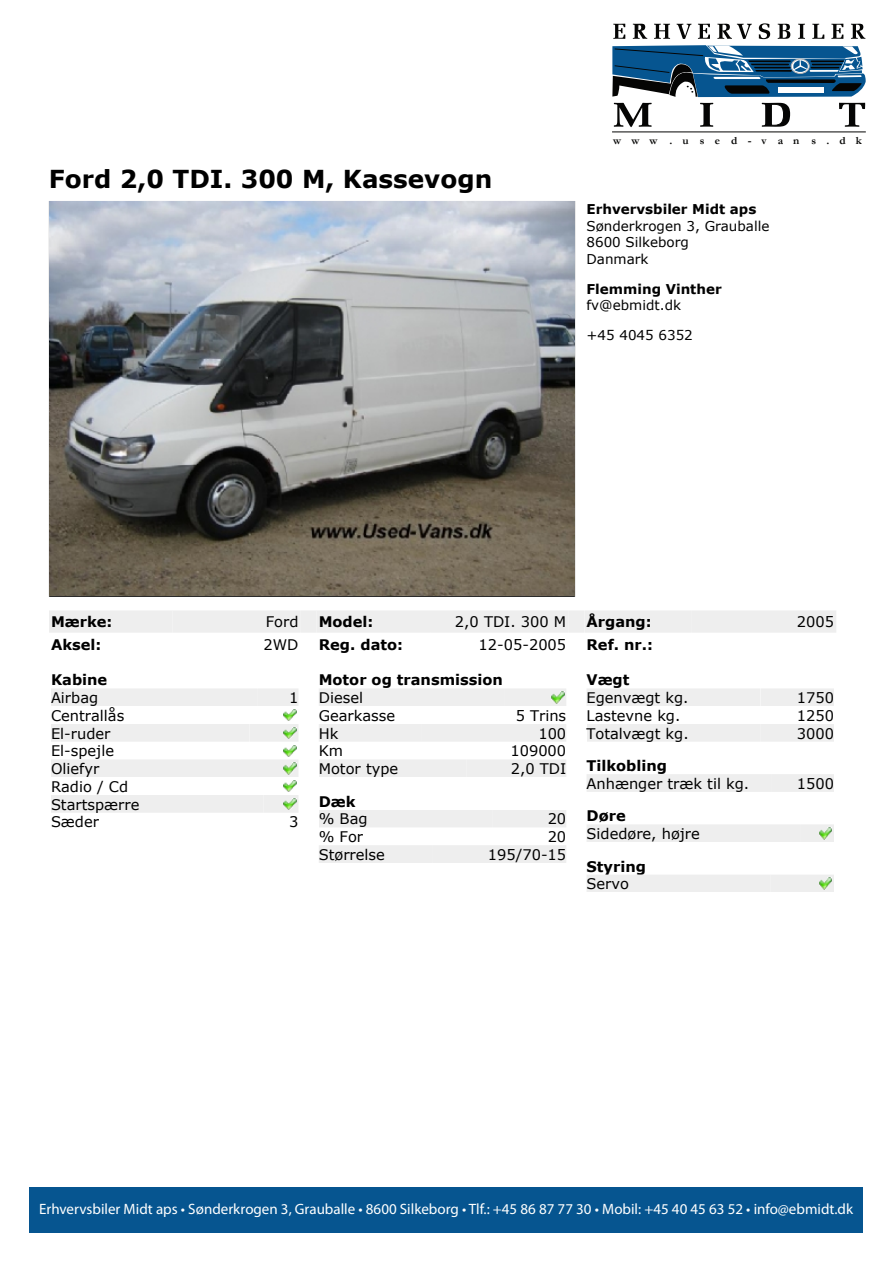
<style>
.page{position:relative;width:893px;height:1263px;background:#fff}
.page>*{position:absolute;margin:0;border:0;box-sizing:border-box;transform-origin:0 0}
.t1{font:700 24.75px "Verdana";color:#000}
.t2{font:15px "Myriad Pro";color:#fff}
.t3{font:14.7px/17.7px "Verdana";color:#000}
.t4{font:700 14.7px "Verdana";color:#000}
.t5{font:13.5px/16.4px "Verdana";color:#000}
.t6{font:700 13.5px "Verdana";color:#000}
.t7{font:700 11.1px "Garamond";letter-spacing:.9em;color:#050504}
</style>
<div class="page">
<svg style="left:613px;top:24px;width:12px;height:15px"></svg>
<svg style="left:633px;top:24px;width:14px;height:15px"></svg>
<svg style="left:654px;top:24px;width:16px;height:15px"></svg>
<svg style="left:677px;top:24px;width:14px;height:15px"></svg>
<svg style="left:698px;top:24px;width:12px;height:15px"></svg>
<svg style="left:759px;top:23px;width:11px;height:16px"></svg>
<svg style="left:798px;top:24px;width:7px;height:15px"></svg>
<svg style="left:812px;top:24px;width:12px;height:15px"></svg>
<svg style="left:831px;top:24px;width:12px;height:15px"></svg>
<svg style="left:851px;top:24px;width:14px;height:15px"></svg>
<svg style="left:614px;top:103px;width:38px;height:24px"></svg>
<svg style="left:700px;top:103px;width:13px;height:24px"></svg>
<svg style="left:762px;top:103px;width:28px;height:24px"></svg>
<svg style="left:839px;top:103px;width:26px;height:24px"></svg>
<svg style="left:612px;top:45px;width:254px;height:52px;background:#36678c"></svg>
<hr style="left:612px;top:131px;width:254px;height:1px;background:#050504">
<svg style="left:717px;top:24px;width:35px;height:15px"></svg>
<svg style="left:778px;top:24px;width:12px;height:15px"></svg>
<div style="left:29px;top:1187px;width:834px;height:46px;background:#065590"></div>
<div style="left:49px;top:610px;width:123px;height:23px;background:#eee"></div>
<div style="left:172px;top:610px;width:129px;height:23px;background:#eee"></div>
<div style="left:301px;top:610px;width:15px;height:23px;background:#eee"></div>
<div style="left:316px;top:610px;width:114px;height:23px;background:#eee"></div>
<div style="left:430px;top:610px;width:138px;height:23px;background:#eee"></div>
<div style="left:568px;top:610px;width:16px;height:23px;background:#eee"></div>
<svg style="left:49px;top:201px;width:527px;height:396px;background:#838382"></svg>
<div style="left:584px;top:610px;width:107px;height:23px;background:#eee"></div>
<div style="left:691px;top:610px;width:145px;height:23px;background:#eee"></div>
<div style="left:51px;top:688px;width:207px;height:18px;background:#eee"></div>
<div style="left:258px;top:688px;width:40px;height:18px;background:#eee"></div>
<svg style="left:284px;top:709px;width:12px;height:12px"></svg>
<div style="left:51px;top:724px;width:199px;height:18px;background:#eee"></div>
<div style="left:250px;top:724px;width:48px;height:18px;background:#eee"></div>
<svg style="left:284px;top:727px;width:12px;height:11px"></svg>
<svg style="left:284px;top:745px;width:12px;height:11px"></svg>
<div style="left:51px;top:759px;width:190px;height:18px;background:#eee"></div>
<div style="left:241px;top:759px;width:57px;height:18px;background:#eee"></div>
<svg style="left:284px;top:763px;width:12px;height:11px"></svg>
<svg style="left:284px;top:780px;width:12px;height:12px"></svg>
<div style="left:51px;top:795px;width:212px;height:18px;background:#eee"></div>
<div style="left:263px;top:795px;width:35px;height:18px;background:#eee"></div>
<svg style="left:284px;top:798px;width:12px;height:12px"></svg>
<div style="left:319px;top:688px;width:186px;height:18px;background:#eee"></div>
<div style="left:505px;top:688px;width:61px;height:18px;background:#eee"></div>
<svg style="left:552px;top:692px;width:12px;height:11px"></svg>
<div style="left:319px;top:724px;width:102px;height:18px;background:#eee"></div>
<div style="left:421px;top:724px;width:145px;height:18px;background:#eee"></div>
<div style="left:319px;top:759px;width:147px;height:18px;background:#eee"></div>
<div style="left:466px;top:759px;width:100px;height:18px;background:#eee"></div>
<div style="left:319px;top:810px;width:173px;height:17px;background:#eee"></div>
<div style="left:492px;top:810px;width:74px;height:17px;background:#eee"></div>
<div style="left:319px;top:845px;width:113px;height:18px;background:#eee"></div>
<div style="left:432px;top:845px;width:134px;height:18px;background:#eee"></div>
<div style="left:587px;top:688px;width:173px;height:18px;background:#eee"></div>
<div style="left:760px;top:688px;width:74px;height:18px;background:#eee"></div>
<div style="left:587px;top:724px;width:173px;height:18px;background:#eee"></div>
<div style="left:760px;top:724px;width:74px;height:18px;background:#eee"></div>
<div style="left:587px;top:774px;width:185px;height:18px;background:#eee"></div>
<div style="left:772px;top:774px;width:62px;height:18px;background:#eee"></div>
<div style="left:587px;top:824px;width:214px;height:18px;background:#eee"></div>
<div style="left:801px;top:824px;width:33px;height:18px;background:#eee"></div>
<svg style="left:819px;top:828px;width:13px;height:11px"></svg>
<div style="left:587px;top:874px;width:184px;height:18px;background:#eee"></div>
<div style="left:771px;top:874px;width:63px;height:18px;background:#eee"></div>
<svg style="left:819px;top:878px;width:13px;height:11px"></svg>
<h1 class="t1" style="left:49px;top:163px;width:445px">Ford 2,0 TDI. 300 M, Kassevogn</h1>
<p class="t7" style="left:613px;top:133px;width:250px">www .used-van s.dk</p>
<p class="t6" style="left:586px;top:201px;width:171px">Erhvervsbiler Midt aps</p>
<p class="t5" style="left:586px;top:217px;width:184px">Sønderkrogen 3, Grauballe<br>8600 Silkeborg<br>Danmark</p>
<p class="t6" style="left:586px;top:280px;width:137px">Flemming Vinther</p>
<p class="t5" style="left:586px;top:296px;width:96px">fv@ebmidt.dk</p>
<p class="t5" style="left:586px;top:326px;width:108px">+45 4045 6352</p>
<p class="t4" style="left:51px;top:613px;width:63px">Mærke:</p>
<p class="t3" style="left:266px;top:613px;width:34px">Ford</p>
<p class="t4" style="left:319px;top:613px;width:56px">Model:</p>
<p class="t3" style="left:455px;top:613px;width:113px">2,0 TDI. 300 M</p>
<p class="t4" style="left:587px;top:613px;width:67px">Årgang:</p>
<p class="t3" style="left:797px;top:613px;width:39px">2005</p>
<p class="t4" style="left:51px;top:635px;width:52px">Aksel:</p>
<p class="t3" style="left:263px;top:635px;width:36px">2WD</p>
<p class="t4" style="left:319px;top:635px;width:86px">Reg. dato:</p>
<p class="t3" style="left:479px;top:635px;width:89px">12-05-2005</p>
<p class="t4" style="left:587px;top:635px;width:68px">Ref. nr.:</p>
<p class="t4" style="left:51px;top:671px;width:58px">Kabine</p>
<p class="t3" style="left:51px;top:688px;width:49px">Airbag</p>
<p class="t3" style="left:289px;top:688px;width:11px">1</p>
<p class="t3" style="left:51px;top:706px;width:90px">Centrallås<br>El-ruder<br>El-spejle<br>Oliefyr<br>Radio / Cd<br>Startspærre<br>Sæder</p>
<p class="t4" style="left:319px;top:671px;width:186px">Motor og transmission</p>
<p class="t3" style="left:319px;top:688px;width:78px">Diesel<br>Gearkasse</p>
<p class="t4" style="left:587px;top:671px;width:44px">Vægt</p>
<p class="t3" style="left:587px;top:688px;width:104px">Egenvægt kg.</p>
<p class="t3" style="left:797px;top:688px;width:39px">1750</p>
<p class="t3" style="left:587px;top:706px;width:95px">Lastevne kg.</p>
<p class="t3" style="left:797px;top:706px;width:39px">1250</p>
<p class="t3" style="left:587px;top:724px;width:104px">Totalvægt kg.</p>
<p class="t3" style="left:797px;top:724px;width:39px">3000</p>
<p class="t4" style="left:587px;top:756px;width:82px">Tilkobling</p>
<p class="t3" style="left:587px;top:774px;width:164px">Anhænger træk til kg.</p>
<p class="t3" style="left:797px;top:774px;width:39px">1500</p>
<p class="t4" style="left:587px;top:806px;width:41px">Døre</p>
<p class="t3" style="left:587px;top:824px;width:115px">Sidedøre, højre</p>
<p class="t4" style="left:587px;top:857px;width:61px">Styring</p>
<p class="t3" style="left:587px;top:874px;width:44px">Servo</p>
<p class="t3" style="left:516px;top:706px;width:52px">5 Trins</p>
<p class="t3" style="left:319px;top:724px;width:21px">Hk</p>
<p class="t3" style="left:538px;top:724px;width:29px">100</p>
<p class="t3" style="left:319px;top:742px;width:26px">Km</p>
<p class="t3" style="left:510px;top:742px;width:57px">109000</p>
<p class="t3" style="left:319px;top:759px;width:81px">Motor type</p>
<p class="t3" style="left:511px;top:759px;width:57px">2,0 TDI</p>
<p class="t4" style="left:319px;top:792px;width:38px">Dæk</p>
<p class="t3" style="left:319px;top:810px;width:50px">% Bag</p>
<p class="t3" style="left:548px;top:810px;width:20px">20</p>
<p class="t3" style="left:319px;top:827px;width:46px">% For</p>
<p class="t3" style="left:548px;top:827px;width:20px">20</p>
<p class="t3" style="left:319px;top:845px;width:68px">Størrelse</p>
<p class="t3" style="left:488px;top:845px;width:80px">195/70-15</p>
<p class="t3" style="left:289px;top:813px;width:11px">3</p>
<p class="t2" style="left:39px;top:1199px;width:815px">Erhvervsbiler Midt aps • Sønderkrogen 3, Grauballe • 8600 Silkeborg • Tlf.: +45 86 87 77 30 • Mobil: +45 40 45 63 52 • info@ebmidt.dk</p>
</div>
